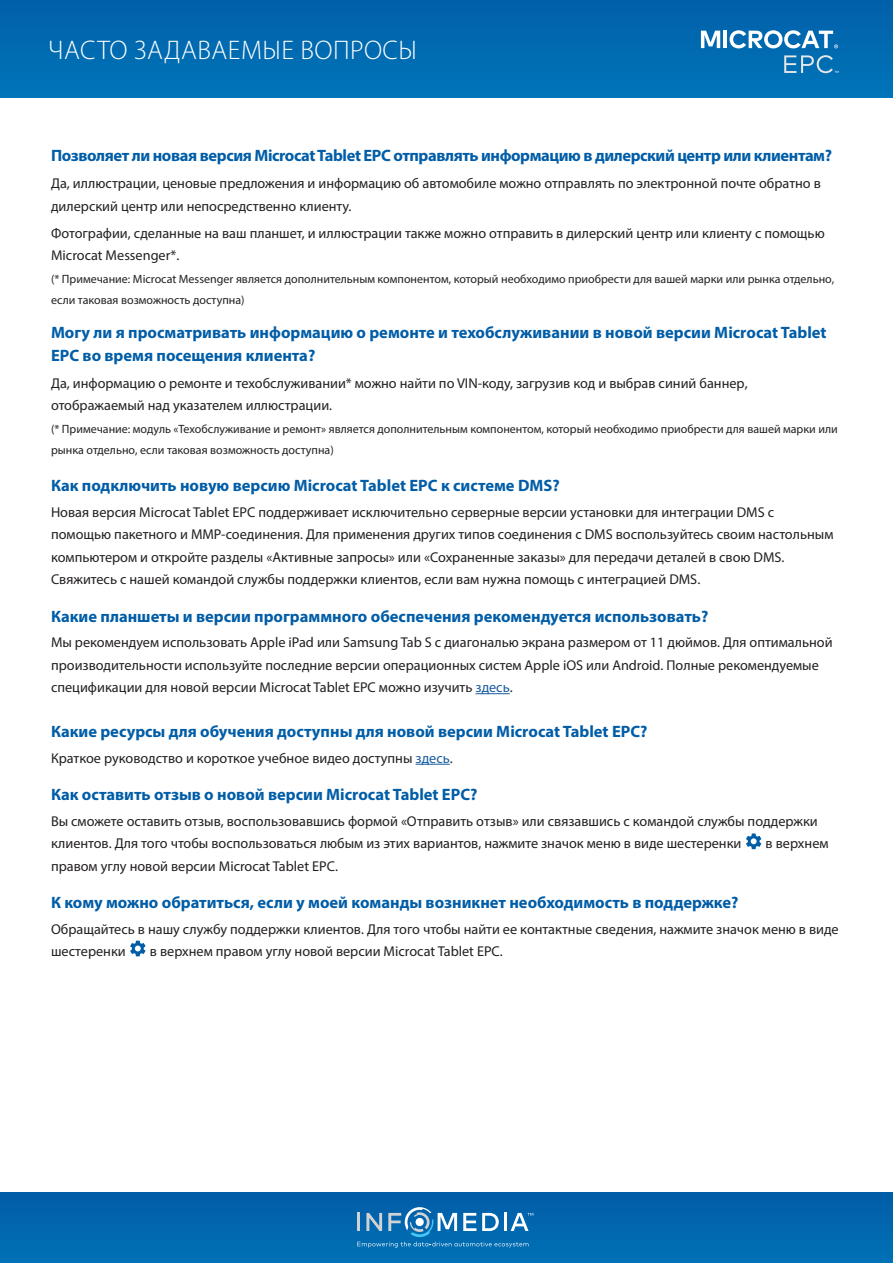
<style>
.page{position:relative;width:893px;height:1263px;background:#fff}
.page>*{position:absolute;margin:0;border:0;box-sizing:border-box;transform-origin:0 0}
.t1{font:300 27px "Myriad Pro";letter-spacing:.02em;color:#fff}
.t2{font:700 16.5px/22.5px "Myriad Pro";color:#015da7}
.t3{font:700 16.5px "Myriad Pro";letter-spacing:-.025em;color:#015da7}
.t4{font:14.25px/22.5px "Myriad Pro";color:#231f20}
.t5{font:12px/21px "Myriad Pro";color:#231f20}
.s1{color:#175d9e}
</style>
<div class="page">
<div style="left:0;top:0;width:893px;height:98px;background:#006ab1"></div>
<svg style="left:701px;top:31px;width:19px;height:17px"></svg>
<hr style="left:724px;top:31px;width:3px;height:17px;background:#fff">
<svg style="left:730px;top:30px;width:108px;height:18px"></svg>
<svg style="left:784px;top:55px;width:55px;height:18px"></svg>
<div style="left:0;top:1193px;width:893px;height:70px;background:#0167af"></div>
<svg style="left:357px;top:1207px;width:176px;height:41px"></svg>
<hr style="left:475px;top:693px;width:35px;height:1px;background:#175d9e">
<hr style="left:416px;top:764px;width:34px;height:1px;background:#175d9e">
<svg style="left:746px;top:833px;width:15px;height:16px"></svg>
<svg style="left:130px;top:941px;width:15px;height:15px"></svg>
<p class="t1" style="left:48px;top:33px;width:370px">ЧАСТО ЗАДАВАЕМЫЕ ВОПРОСЫ</p>
<p class="t3" style="left:51px;top:145px;width:782px">Позволяет ли новая версия Microcat Tablet EPC отправлять информацию в дилерский центр или клиентам?</p>
<p class="t4" style="left:51px;top:172px;width:771px">Да, иллюстрации, ценовые предложения и информацию об автомобиле можно отправлять по электронной почте обратно в дилерский центр или непосредственно клиенту.</p>
<p class="t4" style="left:51px;top:221px;width:775px">Фотографии, сделанные на ваш планшет, и иллюстрации также можно отправить в дилерский центр или клиенту с помощью<br>Microcat Messenger*.</p>
<p class="t5" style="left:51px;top:268px;width:785px">(* Примечание: Microcat Messenger является дополнительным компонентом, который необходимо приобрести для вашей марки или рынка отдельно, если таковая возможность доступна)</p>
<p class="t2" style="left:51px;top:321px;width:777px">Могу ли я просматривать информацию о ремонте и техобслуживании в новой версии Microcat Tablet<br>EPC во время посещения клиента?</p>
<p class="t4" style="left:51px;top:371px;width:698px">Да, информацию о ремонте и техобслуживании* можно найти по VIN-коду, загрузив код и выбрав синий баннер, отображаемый над указателем иллюстрации.</p>
<p class="t5" style="left:51px;top:418px;width:788px">(* Примечание: модуль «Техобслуживание и ремонт» является дополнительным компонентом, который необходимо приобрести для вашей марки или рынка отдельно, если таковая возможность доступна)</p>
<p class="t2" style="left:51px;top:474px;width:510px">Как подключить новую версию Microcat Tablet EPC к системе DMS?</p>
<p class="t4" style="left:51px;top:500px;width:784px">Новая версия Microcat Tablet EPC поддерживает исключительно серверные версии установки для интеграции DMS с помощью пакетного и MMP-соединения. Для применения других типов соединения с DMS воспользуйтесь своим настольным компьютером и откройте разделы «Активные запросы» или «Сохраненные заказы» для передачи деталей в свою DMS.<br>Свяжитесь с нашей командой службы поддержки клиентов, если вам нужна помощь с интеграцией DMS.</p>
<p class="t2" style="left:51px;top:604px;width:659px">Какие планшеты и версии программного обеспечения рекомендуется использовать?</p>
<p class="t4" style="left:51px;top:631px;width:783px">Мы рекомендуем использовать Apple iPad или Samsung Tab S с диагональю экрана размером от 11 дюймов. Для оптимальной производительности используйте последние версии операционных систем Apple iOS или Android. Полные рекомендуемые спецификации для новой версии Microcat Tablet EPC можно изучить <span class="s1">здесь</span>.</p>
<p class="t2" style="left:51px;top:720px;width:598px">Какие ресурсы для обучения доступны для новой версии Microcat Tablet EPC?</p>
<p class="t4" style="left:51px;top:746px;width:403px">Краткое руководство и короткое учебное видео доступны <span class="s1">здесь</span>.</p>
<p class="t2" style="left:51px;top:783px;width:428px">Как оставить отзыв о новой версии Microcat Tablet EPC?</p>
<p class="t4" style="left:51px;top:809px;width:768px">Вы сможете оставить отзыв, воспользовавшись формой «Отправить отзыв» или связавшись с командой службы поддержки клиентов. Для того чтобы воспользоваться любым из этих вариантов, нажмите значок меню в виде шестеренки</p>
<p class="t4" style="left:766px;top:832px;width:64px">в верхнем</p>
<p class="t4" style="left:51px;top:854px;width:288px">правом углу новой версии Microcat Tablet EPC.</p>
<p class="t2" style="left:51px;top:891px;width:689px">К кому можно обратиться, если у моей команды возникнет необходимость в поддержке?</p>
<p class="t4" style="left:51px;top:917px;width:789px">Обращайтесь в нашу службу поддержки клиентов. Для того чтобы найти ее контактные сведения, нажмите значок меню в виде шестеренки</p>
<p class="t4" style="left:150px;top:940px;width:354px">в верхнем правом углу новой версии Microcat Tablet EPC.</p>
</div>
